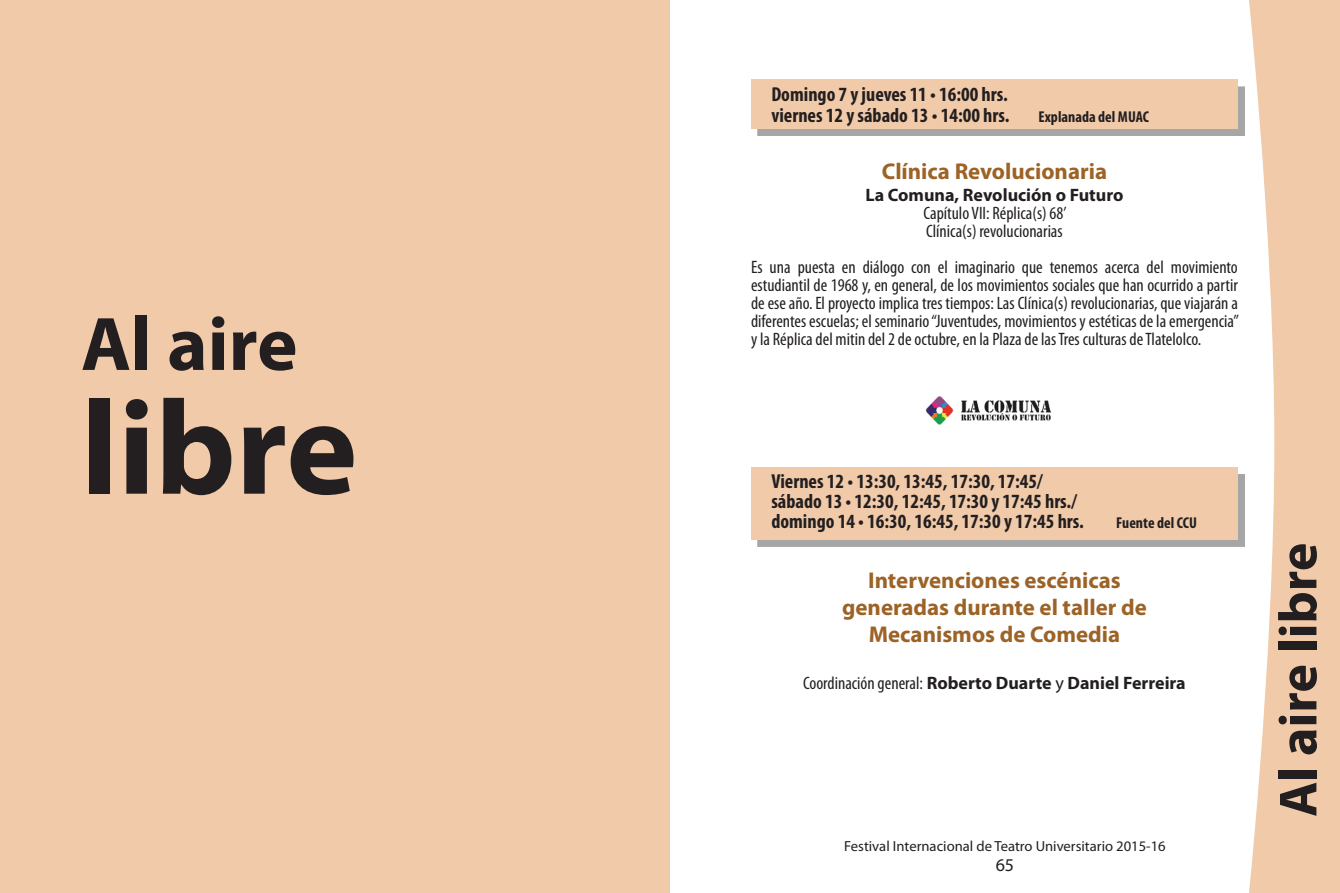
<style>
.page{position:relative;width:1340px;height:893px;background:#fff}
.page>*{position:absolute;margin:0;border:0;box-sizing:border-box;transform-origin:0 0}
.t1{font:700 135px "Myriad Pro";color:#231f20}
.t2{font:700 76.5px "Myriad Pro";letter-spacing:-.005em;color:#231f20}
.t3{font:700 54px "Myriad Pro";color:#231f20}
.t4{font:700 22.95px/27px "Myriad Pro";color:#9c6226;text-align:center}
.t5{font:700 condensed 20.25px/20.2px "Myriad Pro";color:#231f20}
.t6{font:condensed 18px/18px "Myriad Pro";color:#231f20}
.t7{font:700 18px "Myriad Pro";color:#231f20}
.t8{font:18px "Myriad Pro";color:#231f20}
.t9{font:700 condensed 15.75px "Myriad Pro";color:#231f20}
.t10{font:14.62px "Myriad Pro";color:#231f20}
.s1{font-weight:400;font-stretch:condensed}
.s2{font-weight:400}
</style>
<div class="page">
<div style="left:0;top:0;width:670px;height:893px;background:#f1caa9"></div>
<svg style="left:1249px;top:0;width:90px;height:893px;fill:#f1caa9"></svg>
<div style="left:757px;top:86px;width:487px;height:50px;background:#a7a6a6"></div>
<div style="left:751px;top:80px;width:486px;height:49px;background:#f1caa9"></div>
<div style="left:757px;top:474px;width:487px;height:72px;background:#231f20;opacity:.4"></div>
<div style="left:751px;top:467px;width:486px;height:72px;background:#f1caa9"></div>
<img style="left:925px;top:396px;width:126px;height:29px">
<h2 class="t2" style="left:81px;top:294px;width:218px">Al aire</h2>
<h1 class="t1" style="left:81px;top:360px;width:278px">libre</h1>
<p class="t5" style="left:771px;top:84px;width:240px">Domingo 7 y jueves 11 • 16:00 hrs. viernes 12 y sábado 13 • 14:00 hrs.</p>
<p class="t9" style="left:1038px;top:107px;width:112px">Explanada del MUAC</p>
<p class="t4" style="left:881px;top:157px;width:227px">Clínica Revolucionaria</p>
<p class="t7" style="left:865px;top:183px;width:259px">La Comuna, Revolución o Futuro</p>
<p class="t6" style="left:923px;top:203px;width:144px">Capítulo VII: Réplica(s) 68’<br>Clínica(s) revolucionarias</p>
<p class="t6" style="left:751px;top:257px;width:489px;text-align:justify">Es una puesta en diálogo con el imaginario que tenemos acerca del movimiento estudiantil de 1968 y, en general, de los movimientos sociales que han ocurrido a partir de ese año. El proyecto implica tres tiempos: Las Clínica(s) revolucionarias, que viajarán a diferentes escuelas; el seminario “Juventudes, movimientos y estéticas de la emergencia” y la Réplica del mitin del 2 de octubre, en la Plaza de las Tres culturas de Tlatelolco.</p>
<p class="t5" style="left:771px;top:470px;width:314px">Viernes 12 • 13:30, 13:45, 17:30, 17:45/ sábado 13 • 12:30, 12:45, 17:30 y 17:45 hrs./ domingo 14 • 16:30, 16:45, 17:30 y 17:45 hrs.</p>
<p class="t9" style="left:1116px;top:513px;width:82px">Fuente del CCU</p>
<p class="t4" style="left:842px;top:566px;width:306px">Intervenciones escénicas generadas durante el taller de<br>Mecanismos de Comedia</p>
<p class="t7" style="left:803px;top:671px;width:384px"><span class="s1">Coordinación general:</span> Roberto Duarte <span class="s2">y</span> Daniel Ferreira</p>
<p class="t10" style="left:844px;top:837px;width:323px">Festival Internacional de Teatro Universitario 2015-16</p>
<p class="t8" style="left:995px;top:853px;width:20px">65</p>
<h3 class="t3" style="left:1262px;top:817px;width:276px;rotate:-90deg">Al aire libre</h3>
</div>
